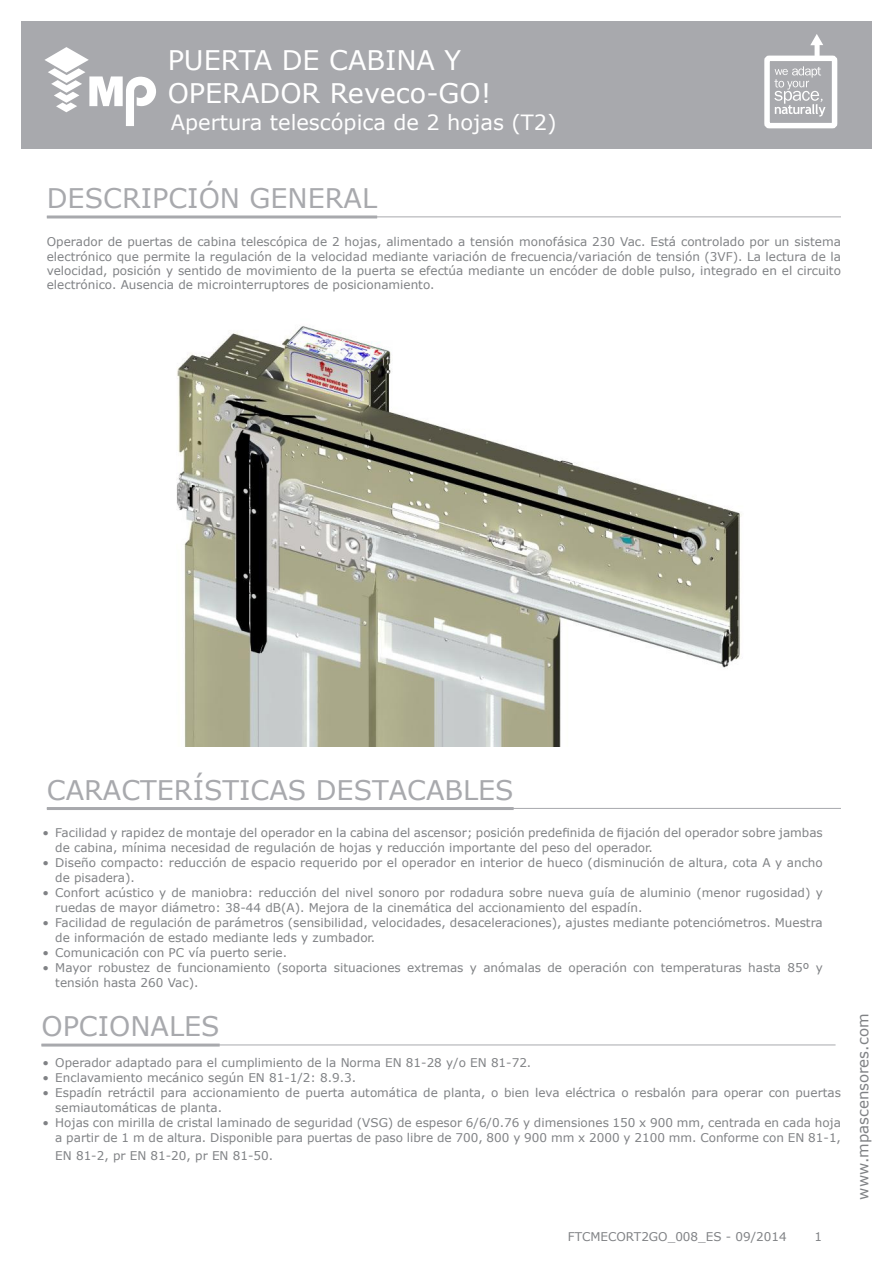
<style>
.page{position:relative;width:893px;height:1263px;background:#fff}
.page>*{position:absolute;margin:0;border:0;box-sizing:border-box;transform-origin:0 0}
.TITULO{font:27px "Verdana";color:#a8a9ad}
.t1{font:27px/32.4px "Verdana";color:#fff}
.t2{font:21px "Verdana";color:#fff}
.t3{font:15px "Verdana";color:#808285}
.Cuerpo_de_texto{font:12px/15px "Verdana";color:#808285}
</style>
<div class="page">
<div style="left:21px;top:21px;width:851px;height:128px;background:#a8a9ad"></div>
<svg style="left:44px;top:47px;width:112px;height:79px"></svg>
<div style="left:764px;top:56px;width:73px;height:72px;border:5px solid #fff;border-radius:2px"></div>
<svg style="left:767px;top:34px;width:68px;height:92px"></svg>
<hr style="left:47px;top:808px;width:794px;height:1px;background:#a8a9ad">
<hr style="left:47px;top:807px;width:467px;height:3px;background:#a8a9ad">
<hr style="left:47px;top:216px;width:794px;height:1px;background:#a8a9ad">
<hr style="left:47px;top:215px;width:330px;height:3px;background:#a8a9ad">
<hr style="left:41px;top:1044px;width:794px;height:1px;background:#a8a9ad">
<hr style="left:41px;top:1043px;width:179px;height:3px;background:#a8a9ad">
<img style="left:176px;top:326px;width:566px;height:420px">
<h1 class="t1" style="left:168px;top:43px;width:325px">PUERTA DE CABINA Y<br>OPERADOR Reveco-GO!</h1>
<h2 class="t2" style="left:171px;top:109px;width:387px">Apertura telescópica de 2 hojas (T2)</h2>
<p class="TITULO" style="left:47px;top:181px;width:332px">DESCRIPCIÓN GENERAL</p>
<p class="Cuerpo_de_texto" style="left:47px;top:234px;width:796px;line-height:14.4px;text-align:justify">Operador de puertas de cabina telescópica de 2 hojas, alimentado a tensión monofásica 230 Vac. Está controlado por un sistema electrónico que permite la regulación de la velocidad mediante variación de frecuencia/variación de tensión (3VF). La lectura de la velocidad, posición y sentido de movimiento de la puerta se efectúa mediante un encóder de doble pulso, integrado en el circuito electrónico. Ausencia de microinterruptores de posicionamiento.</p>
<p class="TITULO" style="left:47px;top:772px;width:468px">CARACTERÍSTICAS DESTACABLES</p>
<p class="Cuerpo_de_texto" style="left:55px;top:825px;width:769px;text-indent:-13px">• Facilidad y rapidez de montaje del operador en la cabina del ascensor; posición predefinida de fijación del operador sobre jambas de cabina, mínima necesidad de regulación de hojas y reducción importante del peso del operador.</p>
<p class="Cuerpo_de_texto" style="left:55px;top:855px;width:769px;text-indent:-13px">• Diseño compacto: reducción de espacio requerido por el operador en interior de hueco (disminución de altura, cota A y ancho de pisadera).</p>
<p class="Cuerpo_de_texto" style="left:55px;top:885px;width:769px;text-indent:-13px">• Confort acústico y de maniobra: reducción del nivel sonoro por rodadura sobre nueva guía de aluminio (menor rugosidad) y ruedas de mayor diámetro: 38-44 dB(A). Mejora de la cinemática del accionamiento del espadín.</p>
<p class="Cuerpo_de_texto" style="left:55px;top:915px;width:769px;text-indent:-13px">• Facilidad de regulación de parámetros (sensibilidad, velocidades, desaceleraciones), ajustes mediante potenciómetros. Muestra de información de estado mediante leds y zumbador.</p>
<p class="Cuerpo_de_texto" style="left:43px;top:945px;width:246px">• Comunicación con PC vía puerto serie.</p>
<p class="Cuerpo_de_texto" style="left:55px;top:960px;width:769px;text-indent:-13px">• Mayor robustez de funcionamiento (soporta situaciones extremas y anómalas de operación con temperaturas hasta 85º y tensión hasta 260 Vac).</p>
<p class="TITULO" style="left:41px;top:1009px;width:180px">OPCIONALES</p>
<p class="Cuerpo_de_texto" style="left:43px;top:1055px;width:490px">• Operador adaptado para el cumplimiento de la Norma EN 81-28 y/o EN 81-72.</p>
<p class="Cuerpo_de_texto" style="left:43px;top:1070px;width:315px">• Enclavamiento mecánico según EN 81-1/2: 8.9.3.</p>
<p class="Cuerpo_de_texto" style="left:55px;top:1085px;width:787px;text-indent:-13px">• Espadín retráctil para accionamiento de puerta automática de planta, o bien leva eléctrica o resbalón para operar con puertas semiautomáticas de planta.</p>
<p class="Cuerpo_de_texto" style="left:43px;top:1115px;width:800px;text-align:right">• Hojas con mirilla de cristal laminado de seguridad (VSG) de espesor 6/6/0.76 y dimensiones 150 x 900 mm, centrada en cada hoja a partir de 1 m de altura. Disponible para puertas de paso libre de 700, 800 y 900 mm x 2000 y 2100 mm. Conforme con EN 81-1,</p>
<p class="Cuerpo_de_texto" style="left:55px;top:1148px;width:219px">EN 81-2, pr EN 81-20, pr EN 81-50.</p>
<p class="Cuerpo_de_texto" style="left:568px;top:1228px;width:220px">FTCMECORT2GO_008_ES - 09/2014</p>
<p class="Cuerpo_de_texto" style="left:814px;top:1228px;width:9px">1</p>
<p class="t3" style="left:853px;top:1199px;width:187px;rotate:-90deg">www.mpascensores.com</p>
</div>
